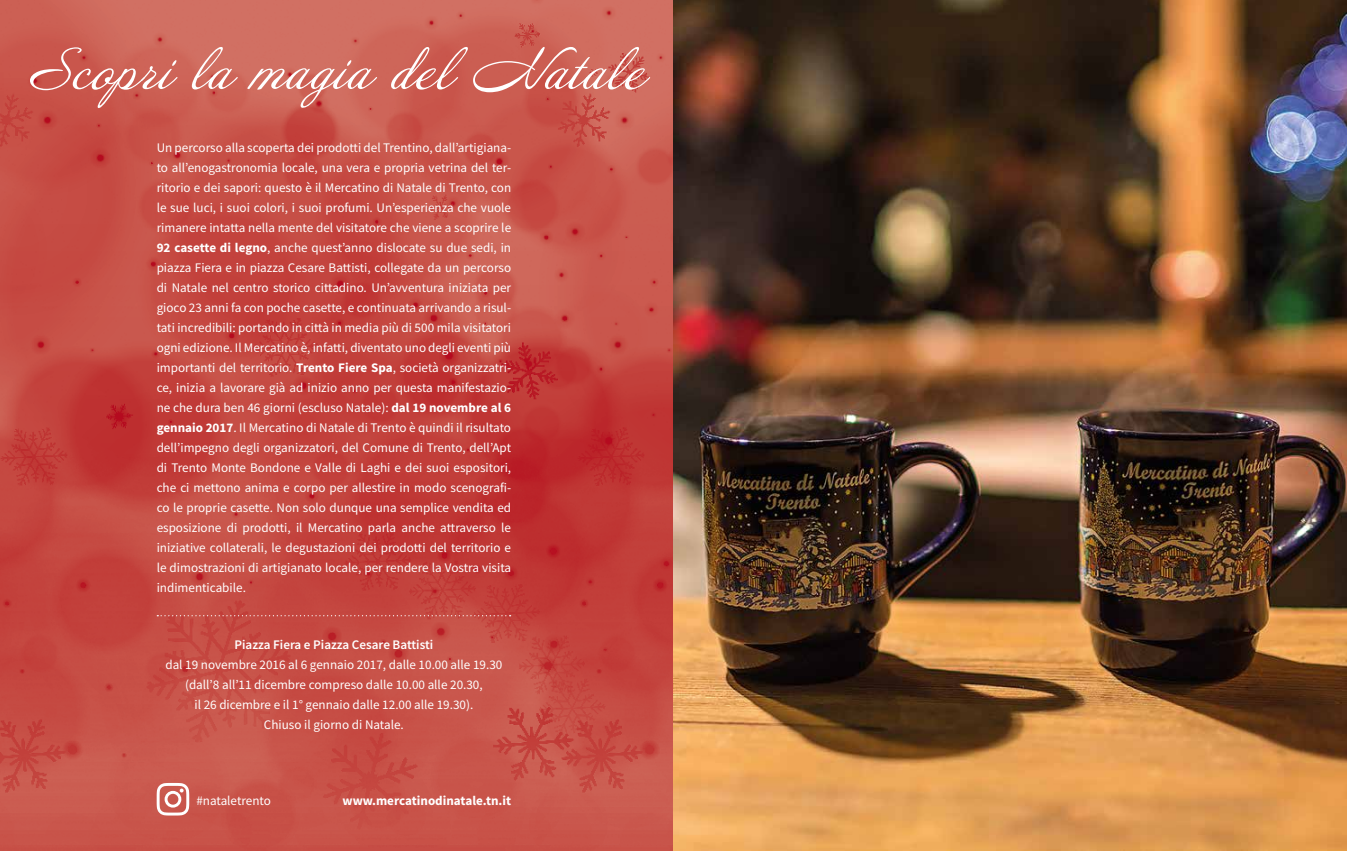
<style>
.page{position:relative;width:1347px;height:851px;background:#fff}
.page>*{position:absolute;margin:0;border:0;box-sizing:border-box;transform-origin:0 0}
.t1{font:51.12px "Annabelle JF";color:#fff}
.t2{font:13.12px/20px "Source Sans Pro";color:#fff;text-align:justify}
.t3{font:600 13.12px "Source Sans Pro";color:#fff}
.t4{font:700 13.12px "Source Sans Pro";color:#fff}
.s1{font-weight:700}
</style>
<div class="page">
<img style="left:0;top:0;width:1346px;height:850px">
<svg style="left:157px;top:615px;width:353px;height:1px"></svg>
<svg style="left:157px;top:782px;width:32px;height:33px"></svg>
<h1 class="t1" style="left:28px;top:38px;width:618px">Scopri la magia del Natale</h1>
<p class="t2" style="left:157px;top:137px;width:356px">Un percorso alla scoperta dei prodotti del Trentino, dall’artigiana&shy;to all’enogastronomia locale, una vera e propria vetrina del ter&shy;ritorio e dei sapori: questo è il Mercatino di Natale di Trento, con le sue luci, i suoi colori, i suoi profumi. Un’esperienza che vuole rimanere intatta nella mente del visitatore che viene a scoprire le <span class="s1">92 casette di legno</span>, anche quest’anno dislocate su due sedi, in piazza Fiera e in piazza Cesare Battisti, collegate da un percorso di Natale nel centro storico cittadino. Un’avventura iniziata per gioco 23 anni fa con poche casette, e continuata arrivando a risul&shy;tati incredibili: portando in città in media più di 500 mila visitatori ogni edizione. Il Mercatino è, infatti, diventato uno degli eventi più importanti del territorio. <span class="s1">Trento Fiere Spa</span>, società organizzatri&shy;ce, inizia a lavorare già ad inizio anno per questa manifestazio&shy;ne che dura ben 46 giorni (escluso Natale): <span class="s1">dal 19 novembre al 6 gennaio 2017</span>. Il Mercatino di Natale di Trento è quindi il risultato dell’impegno degli organizzatori, del Comune di Trento, dell’Apt di Trento Monte Bondone e Valle di Laghi e dei suoi espositori, che ci mettono anima e corpo per allestire in modo scenografi&shy;co le proprie casette. Non solo dunque una semplice vendita ed esposizione di prodotti, il Mercatino parla anche attraverso le iniziative collaterali, le degustazioni dei prodotti del territorio e le dimostrazioni di artigianato locale, per rendere la Vostra visita indimenticabile.</p>
<p class="t3" style="left:234px;top:636px;width:200px">Piazza Fiera e Piazza Cesare Battisti</p>
<p class="t2" style="left:165px;top:654px;width:338px;text-align:center">dal 19 novembre 2016 al 6 gennaio 2017, dalle 10.00 alle 19.30 (dall’8 all’11 dicembre compreso dalle 10.00 alle 20.30,<br>il 26 dicembre e il 1° gennaio dalle 12.00 alle 19.30).<br>Chiuso il giorno di Natale.</p>
<p class="t2" style="left:196px;top:790px;width:76px">#nataletrento</p>
<p class="t4" style="left:342px;top:791px;width:170px">www.mercatinodinatale.tn.it</p>
</div>
